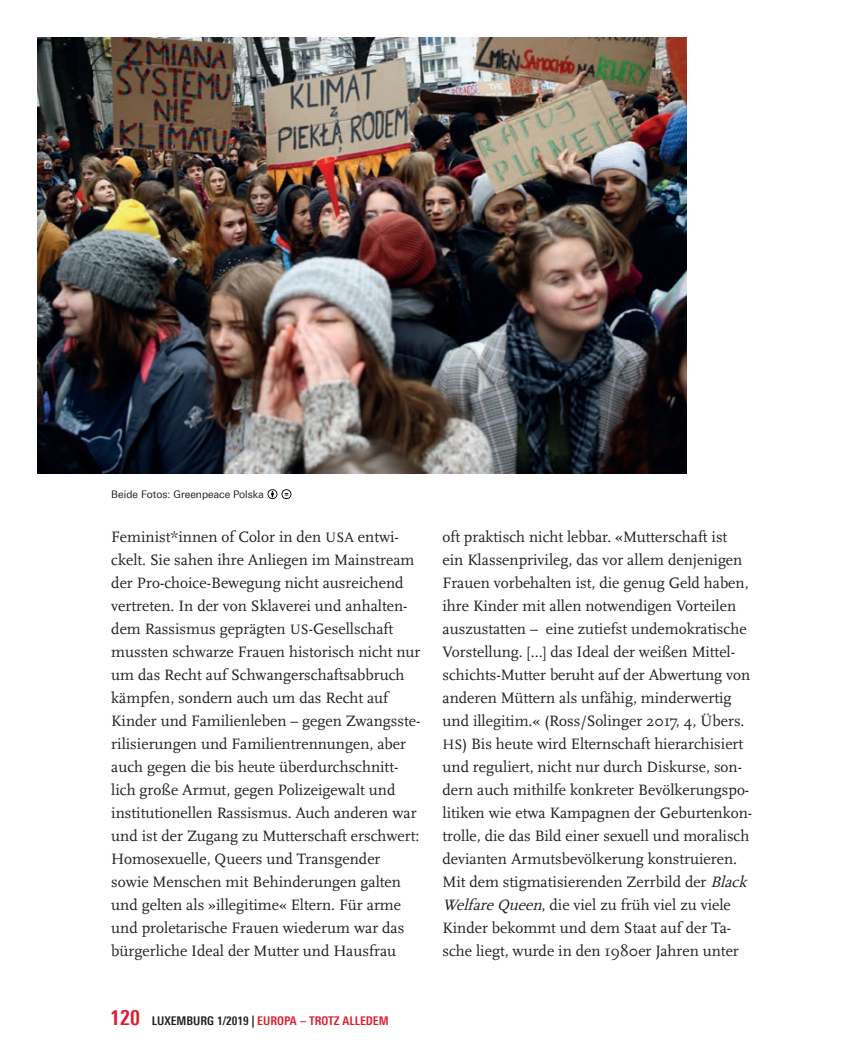
<style>
.page{position:relative;width:850px;height:1063px;background:#fff}
.page>*{position:absolute;margin:0;border:0;box-sizing:border-box;transform-origin:0 0}
.t1{font:15.75px/23px "Scala Pro";color:#231f20}
.t2{font:700 12px "Linotype Univers 620 Cn";color:#db1e30}
.t3{font:10.5px "Linotype Univers 430";color:#231f20}
.s1{font-size:14.25px}
.s2{font-style:italic}
.s3{font-size:21px}
.s4{color:#231f20}
</style>
<div class="page">
<img style="left:38px;top:38px;width:648px;height:435px">
<svg style="left:267px;top:489px;width:25px;height:11px"></svg>
<p class="t3" style="left:111px;top:488px;width:154px">Beide Fotos: Greenpeace Polska</p>
<p class="t1" style="left:111px;top:525px;width:311px">Feminist*innen of Color in den <span class="s1">USA</span> entwi&shy;ckelt. Sie sahen ihre Anliegen im Mainstream der Pro-choice-Bewegung nicht ausreichend vertreten. In der von Sklaverei und anhalten&shy;dem Rassismus geprägten <span class="s1">US</span>-Gesellschaft mussten schwarze Frauen historisch nicht nur um das Recht auf Schwangerschaftsabbruch kämpfen, sondern auch um das Recht auf Kinder und Familienleben – gegen Zwangsste&shy;rilisierungen und Familientrennungen, aber auch gegen die bis heute überdurchschnitt&shy;lich große Armut, gegen Polizeigewalt und institutionellen Rassismus. Auch anderen war und ist der Zugang zu Mutterschaft erschwert:<br>Homosexuelle, Queers und Transgender sowie Menschen mit Behinderungen galten und gelten als »illegitime« Eltern. Für arme und proletarische Frauen wiederum war das bürgerliche Ideal der Mutter und Hausfrau</p>
<p class="t1" style="left:442px;top:525px;width:311px">oft praktisch nicht lebbar. «Mutterschaft ist<br>ein Klassenprivileg, das vor allem denjenigen Frauen vorbehalten ist, die genug Geld haben, ihre Kinder mit allen notwendigen Vorteilen auszustatten – eine zutiefst undemokratische Vorstellung. […] das Ideal der weißen Mittel&shy;schichts-Mutter beruht auf der Abwertung von anderen Müttern als unfähig, minderwertig und illegitim.« (Ross/Solinger 2017, 4, Übers.<br><span class="s1">HS</span>) Bis heute wird Elternschaft hierarchisiert und reguliert, nicht nur durch Diskurse, son&shy;dern auch mithilfe konkreter Bevölkerungspo&shy;litiken wie etwa Kampagnen der Geburtenkon&shy;trolle, die das Bild einer sexuell und moralisch devianten Armutsbevölkerung konstruieren.<br>Mit dem stigmatisierenden Zerrbild der <span class="s2">Black WelfareQueen</span>, die viel zu früh viel zu viele Kinder bekommt und dem Staat auf der Ta&shy;sche liegt, wurde in den 1980er Jahren unter</p>
<p class="t2" style="left:110px;top:1013px;width:280px"><span class="s3">120</span> <span class="s4">LUXEMBURG 1/2019 |</span> EUROPA – TROTZ ALLEDEM</p>
</div>
